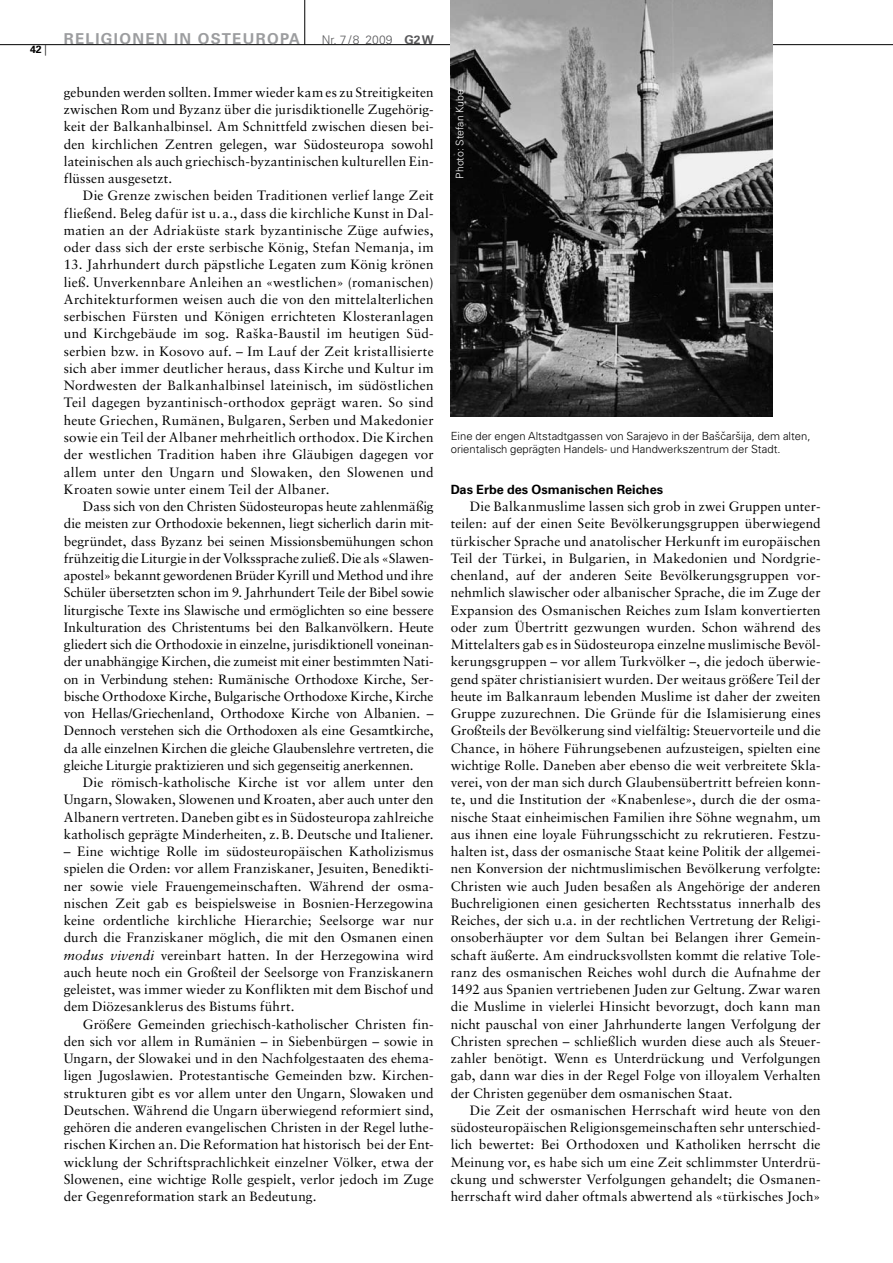
<style>
.page{position:relative;width:893px;height:1263px;background:#fff}
.page>*{position:absolute;margin:0;border:0;box-sizing:border-box;transform-origin:0 0}
.t1{font:700 15px "Univers LT";letter-spacing:.09em;color:#9c9d9f}
.t2{font:13.5px/17.2px "Sabon LT";letter-spacing:.015em;color:#000;text-align:justify}
.t3{font:700 12.75px "Univers LT";color:#000}
.t4{font:300 12px "Univers LT";color:#58585a}
.t5{font:300 11.25px/13.5px "Univers CE";color:#000}
.t6{font:300 10.5px "Univers LT";color:#fff}
.t7{font:700 10.5px "Univers LT";color:#000}
.s1{font-weight:300}
.s2{font-weight:700}
.s3{font-style:italic}
</style>
<div class="page">
<hr style="left:0;top:44px;width:893px;height:1px;background:#000">
<hr style="left:304px;top:0;width:1px;height:45px;background:#000">
<img style="left:451px;top:0;width:322px;height:417px">
<p class="t7" style="left:30px;top:43px;width:18px">42 <span class="s1">|</span></p>
<p class="t1" style="left:64px;top:30px;width:81px">religionen</p>
<p class="t1" style="left:174px;top:30px;width:127px">in osteu ropa</p>
<p class="t4" style="left:322px;top:33px;width:113px">Nr. 7/8 2009 <span class="s2">G2 W</span></p>
<p class="t2" style="left:64px;top:83px;width:371px">gebunden werden sollten. Immer wieder kam es zu Streitigkeiten zwischen Rom und Byzanz über die jurisdiktionelle Zugehörig&shy;keit der Balkanhalbinsel. Am Schnittfeld zwischen diesen bei&shy;den kirchlichen Zentren gelegen, war Südosteuropa sowohl lateinischen als auch griechisch-byzantinischen kulturellen Ein&shy;flüssen ausgesetzt.</p>
<p class="t2" style="left:64px;top:187px;width:371px;text-indent:19px">Die Grenze zwischen beiden Traditionen verlief lange Zeit fließend. Beleg dafür ist u. a., dass die kirchliche Kunst in Dal&shy;matien an der Adriaküste stark byzantinische Züge aufwies, oder dass sich der erste serbische König, Stefan Nemanja, im</p>
<p class="t2" style="left:64px;top:256px;width:371px">13. Jahrhundert durch päpstliche Legaten zum König krönen ließ. Unverkennbare Anleihen an «westlichen» (romanischen)<br>Architekturformen weisen auch die von den mittelalterlichen serbischen Fürsten und Königen errichteten Klosteranlagen und Kirchgebäude im sog. Raška-Baustil im heutigen Süd&shy;serbien bzw. in Kosovo auf. – Im Lauf der Zeit kristallisierte sich aber immer deutlicher heraus, dass Kirche und Kultur im Nordwesten der Balkanhalbinsel lateinisch, im südöstlichen Teil dagegen byzantinisch-orthodox geprägt waren. So sind heute Griechen, Rumänen, Bulgaren, Serben und Makedonier sowie ein Teil der Albaner mehrheitlich orthodox. Die Kirchen der westlichen Tradition haben ihre Gläubigen dagegen vor allem unter den Ungarn und Slowaken, den Slowenen und Kroaten sowie unter einem Teil der Albaner.</p>
<p class="t2" style="left:64px;top:497px;width:371px;text-indent:19px">Dass sich von den Christen Südosteuropas heute zahlenmäßig die meisten zur Orthodoxie bekennen, liegt sicherlich darin mit&shy;begründet, dass Byzanz bei seinen Missionsbemühungen schon frühzeitig die Liturgie in der Volkssprache zuließ. Die als «Slawen&shy;apostel» bekannt gewordenen Brüder Kyrill und Method und ihre Schüler übersetzten schon im 9. Jahrhundert Teile der Bibel sowie liturgische Texte ins Slawische und ermöglichten so eine bessere Inkulturation des Christentums bei den Balkanvölkern. Heute gliedert sich die Orthodoxie in einzelne, jurisdiktionell voneinan&shy;der unabhängige Kirchen, die zumeist mit einer bestimmten Nati&shy;on in Verbindung stehen: Rumänische Orthodoxe Kirche, Ser&shy;bische Orthodoxe Kirche, Bulgarische Orthodoxe Kirche, Kirche von Hellas/Griechenland, Orthodoxe Kirche von Albanien. – Dennoch verstehen sich die Orthodoxen als eine Gesamtkirche, da alle einzelnen Kirchen die gleiche Glaubenslehre vertreten, die gleiche Liturgie praktizieren und sich gegenseitig anerkennen.</p>
<p class="t2" style="left:64px;top:773px;width:371px;text-indent:19px">Die römisch-katholische Kirche ist vor allem unter den Ungarn, Slowaken, Slowenen und Kroaten, aber auch unter den Albanern vertreten. Daneben gibt es in Südosteuropa zahlreiche katholisch geprägte Minderheiten, z.B. Deutsche und Italiener.</p>
<p class="t2" style="left:64px;top:842px;width:371px">– Eine wichtige Rolle im südosteuropäischen Katholizismus spielen die Orden: vor allem Franziskaner, Jesuiten, Benedikti&shy;ner sowie viele Frauengemeinschaften. Während der osma&shy;nischen Zeit gab es beispielsweise in Bosnien-Herzegowina keine ordentliche kirchliche Hierarchie; Seelsorge war nur durch die Franziskaner möglich, die mit den Osmanen einen <span class="s3">modus vivendi</span> vereinbart hatten. In der Herzegowina wird auch heute noch ein Großteil der Seelsorge von Franziskanern geleistet, was immer wieder zu Konflikten mit dem Bischof und dem Diözesanklerus des Bistums führt.</p>
<p class="t2" style="left:64px;top:1015px;width:371px;text-indent:19px">Größere Gemeinden griechisch-katholischer Christen fin&shy;den sich vor allem in Rumänien – in Siebenbürgen – sowie in Ungarn, der Slowakei und in den Nachfolgestaaten des ehema&shy;ligen Jugoslawien. Protestantische Gemeinden bzw. Kirchen&shy;strukturen gibt es vor allem unter den Ungarn, Slowaken und Deutschen. Während die Ungarn überwiegend reformiert sind, gehören die anderen evangelischen Christen in der Regel luthe&shy;rischen Kirchen an. Die Reformation hat historisch bei der Ent&shy;wicklung der Schriftsprachlichkeit einzelner Völker, etwa der Slowenen, eine wichtige Rolle gespielt, verlor jedoch im Zuge der Gegenreformation stark an Bedeutung.</p>
<p class="t6" style="left:453px;top:179px;width:91px;rotate:-90deg">Photo: Stefan Kube</p>
<p class="t5" style="left:451px;top:429px;width:361px">Eine der engen Altstadtgassen von Sarajevo in der Baščaršija, dem alten, orientalisch geprägten Handels- und Handwerkszentrum der Stadt.</p>
<p class="t3" style="left:451px;top:482px;width:214px">Das Erbe des Osmanischen Reiches</p>
<p class="t2" style="left:451px;top:497px;width:371px;text-indent:19px">Die Balkanmuslime lassen sich grob in zwei Gruppen unter&shy;teilen: auf der einen Seite Bevölkerungsgruppen überwiegend türkischer Sprache und anatolischer Herkunft im europäischen Teil der Türkei, in Bulgarien, in Makedonien und Nordgrie&shy;chenland, auf der anderen Seite Bevölkerungsgruppen vor&shy;nehmlich slawischer oder albanischer Sprache, die im Zuge der Expansion des Osmanischen Reiches zum Islam konvertierten oder zum Übertritt gezwungen wurden. Schon während des Mittelalters gab es in Südosteuropa einzelne muslimische Bevöl&shy;kerungsgruppen – vor allem Turkvölker –, die jedoch überwie&shy;gend später christianisiert wurden. Der weitaus größere Teil der heute im Balkanraum lebenden Muslime ist daher der zweiten Gruppe zuzurechnen. Die Gründe für die Islamisierung eines Großteils der Bevölkerung sind vielfältig: Steuervorteile und die Chance, in höhere Führungsebenen aufzusteigen, spielten eine wichtige Rolle. Daneben aber ebenso die weit verbreitete Skla&shy;verei, von der man sich durch Glaubensübertritt befreien konn&shy;te, und die Institution der «Knabenlese», durch die der osma&shy;nische Staat einheimischen Familien ihre Söhne wegnahm, um aus ihnen eine loyale Führungsschicht zu rekrutieren. Festzu&shy;halten ist, dass der osmanische Staat keine Politik der allgemei&shy;nen Konversion der nichtmuslimischen Bevölkerung verfolgte:<br>Christen wie auch Juden besaßen als Angehörige der anderen Buchreligionen einen gesicherten Rechtsstatus innerhalb des Reiches, der sich u.a. in der rechtlichen Vertretung der Religi&shy;onsoberhäupter vor dem Sultan bei Belangen ihrer Gemein&shy;schaft äußerte. Am eindrucksvollsten kommt die relative Tole&shy;ranz des osmanischen Reiches wohl durch die Aufnahme der 1492 aus Spanien vertriebenen Juden zur Geltung. Zwar waren die Muslime in vielerlei Hinsicht bevorzugt, doch kann man nicht pauschal von einer Jahrhunderte langen Verfolgung der Christen sprechen – schließlich wurden diese auch als Steuer&shy;zahler benötigt. Wenn es Unterdrückung und Verfolgungen gab, dann war dies in der Regel Folge von illoyalem Verhalten der Christen gegenüber dem osmanischen Staat.</p>
<p class="t2" style="left:451px;top:1101px;width:371px;text-indent:19px">Die Zeit der osmanischen Herrschaft wird heute von den südosteuropäischen Religionsgemeinschaften sehr unterschied&shy;lich bewertet: Bei Orthodoxen und Katholiken herrscht die Meinung vor, es habe sich um eine Zeit schlimmster Unterdrü&shy;ckung und schwerster Verfolgungen gehandelt; die Osmanen&shy;herrschaft wird daher oftmals abwertend als «türkisches Joch»</p>
</div>
